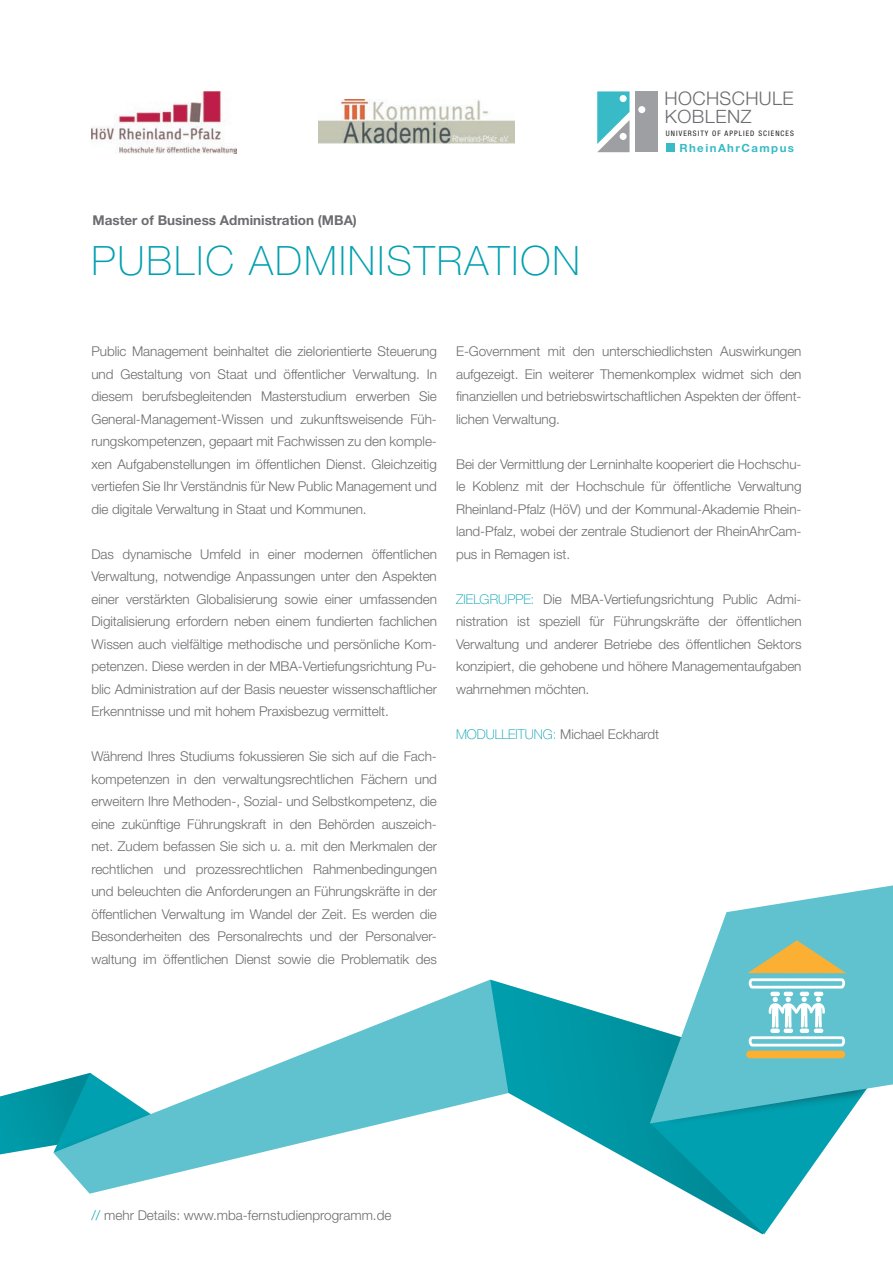
<style>
.page{position:relative;width:893px;height:1263px;background:#fff}
.page>*{position:absolute;margin:0;border:0;box-sizing:border-box;transform-origin:0 0}
.t1{font:100 40.5px "Helvetica Neue LT Pro";letter-spacing:.05em;color:#00a0b0}
.t2{font:300 18.75px "Helvetica Neue LT Std";letter-spacing:.02em;color:#6c6d70}
.t3{font:300 18.45px "Helvetica Neue LT Std";letter-spacing:.025em;color:#6c6d70}
.t4{font:300 13.5px/22.5px "Helvetica Neue LT Pro";letter-spacing:-.005em;color:#6c6d70;text-align:justify}
.t5{font:700 13.5px "Helvetica Neue LT Pro";color:#6c6d70}
.t6{font:700 11.25px "Helvetica Neue LT Std";letter-spacing:.13em;color:#38bac7}
.t7{font:condensed 7.5px "Helvetica Neue LT Std";letter-spacing:.14em;color:#231f20}
.s1{font-weight:100;color:#00a0b0}
.s2{color:#00a0b0}
</style>
<div class="page">
<div style="left:636px;top:91px;width:22px;height:61px;background:#9d9fa2"></div>
<svg style="left:597px;top:91px;width:32px;height:61px;background:#6fbec6"></svg>
<div style="left:620px;top:95px;width:7px;height:7px;background:#fff;border-radius:50%"></div>
<div style="left:638px;top:106px;width:7px;height:7px;background:#fff;border-radius:50%"></div>
<div style="left:620px;top:133px;width:7px;height:7px;background:#fff;border-radius:50%"></div>
<div style="left:666px;top:144px;width:8px;height:8px;background:#38bac7"></div>
<svg style="left:0;top:1082px;width:53px;height:73px"></svg>
<svg style="left:53px;top:979px;width:437px;height:215px"></svg>
<svg style="left:490px;top:979px;width:160px;height:193px"></svg>
<svg style="left:650px;top:1123px;width:191px;height:111px;fill:#00a0b0"></svg>
<svg style="left:650px;top:885px;width:243px;height:238px;fill:#60c2ce"></svg>
<img style="left:319px;top:99px;width:196px;height:44px">
<img style="left:91px;top:91px;width:145px;height:63px">
<svg style="left:669px;top:940px;width:190px;height:173px;background:#7fc7c8"></svg>
<div style="left:770px;top:992px;width:10px;height:4px;border:3px solid #fff"></div>
<p class="t5" style="left:92px;top:211px;width:266px">Master of Business Administration (MBA)</p>
<h1 class="t1" style="left:91px;top:238px;width:490px">PUBLIC ADMINISTRATION</h1>
<h2 class="t2" style="left:665px;top:87px;width:131px">HOCHSCHULE</h2>
<h3 class="t3" style="left:665px;top:106px;width:88px">KOBLENZ</h3>
<p class="t7" style="left:666px;top:129px;width:129px">UNIVERSITY OF APPLIED SCIENCES</p>
<p class="t6" style="left:679px;top:141px;width:116px">RheinAhrCampus</p>
<p class="t4" style="left:91px;top:340px;width:347px">Public Management beinhaltet die zielorientierte Steuerung und Gestaltung von Staat und öffentlicher Verwaltung. In diesem berufsbegleitenden Masterstudium erwerben Sie General-Management-Wissen und zukunftsweisende Füh&shy;rungskompetenzen, gepaart mit Fachwissen zu den komple&shy;xen Aufgabenstellungen im öffentlichen Dienst. Gleichzeitig vertiefen Sie Ihr Verständnis für New Public Management und die digitale Verwaltung in Staat und Kommunen.</p>
<p class="t4" style="left:91px;top:542px;width:347px">Das dynamische Umfeld in einer modernen öffentlichen Verwaltung, notwendige Anpassungen unter den Aspekten einer verstärkten Globalisierung sowie einer umfassenden Digitalisierung erfordern neben einem fundierten fachlichen Wissen auch vielfältige methodische und persönliche Kom&shy;petenzen. Diese werden in der MBA-Vertiefungsrichtung Pu&shy;blic Administration auf der Basis neuester wissenschaftlicher Erkenntnisse und mit hohem Praxisbezug vermittelt.</p>
<p class="t4" style="left:91px;top:745px;width:347px">Während Ihres Studiums fokussieren Sie sich auf die Fach&shy;kompetenzen in den verwaltungsrechtlichen Fächern und erweitern Ihre Methoden-, Sozial- und Selbstkompetenz, die eine zukünftige Führungskraft in den Behörden auszeich&shy;net. Zudem befassen Sie sich u. a. mit den Merkmalen der rechtlichen und prozessrechtlichen Rahmenbedingungen und beleuchten die Anforderungen an Führungskräfte in der öffentlichen Verwaltung im Wandel der Zeit. Es werden die Besonderheiten des Personalrechts und der Personalver&shy;waltung im öffentlichen Dienst sowie die Problematik des</p>
<p class="t4" style="left:456px;top:340px;width:347px">E-Government mit den unterschiedlichsten Auswirkungen aufgezeigt. Ein weiterer Themenkomplex widmet sich den finanziellen und betriebswirtschaftlichen Aspekten der öffent&shy;lichen Verwaltung.</p>
<p class="t4" style="left:456px;top:452px;width:347px">Bei der Vermittlung der Lerninhalte kooperiert die Hochschu&shy;le Koblenz mit der Hochschule für öffentliche Verwaltung Rheinland-Pfalz (HöV) und der Kommunal-Akademie Rhein&shy;land-Pfalz, wobei der zentrale Studienort der RheinAhrCam&shy;pus in Remagen ist.</p>
<p class="t4" style="left:456px;top:588px;width:347px"><span class="s1">ZIELGRUPPE:</span> Die MBA-Vertiefungsrichtung Public Admi&shy;nistration ist speziell für Führungskräfte der öffentlichen Verwaltung und anderer Betriebe des öffentlichen Sektors konzipiert, die gehobene und höhere Managementaufgaben wahrnehmen möchten.</p>
<p class="t4" style="left:456px;top:723px;width:205px"><span class="s1">MODULLEITUNG:</span> Michael Eckhardt</p>
<p class="t4" style="left:91px;top:1203px;width:302px"><span class="s2">//</span> mehr Details: www.mba-fernstudienprogramm.de</p>
</div>
